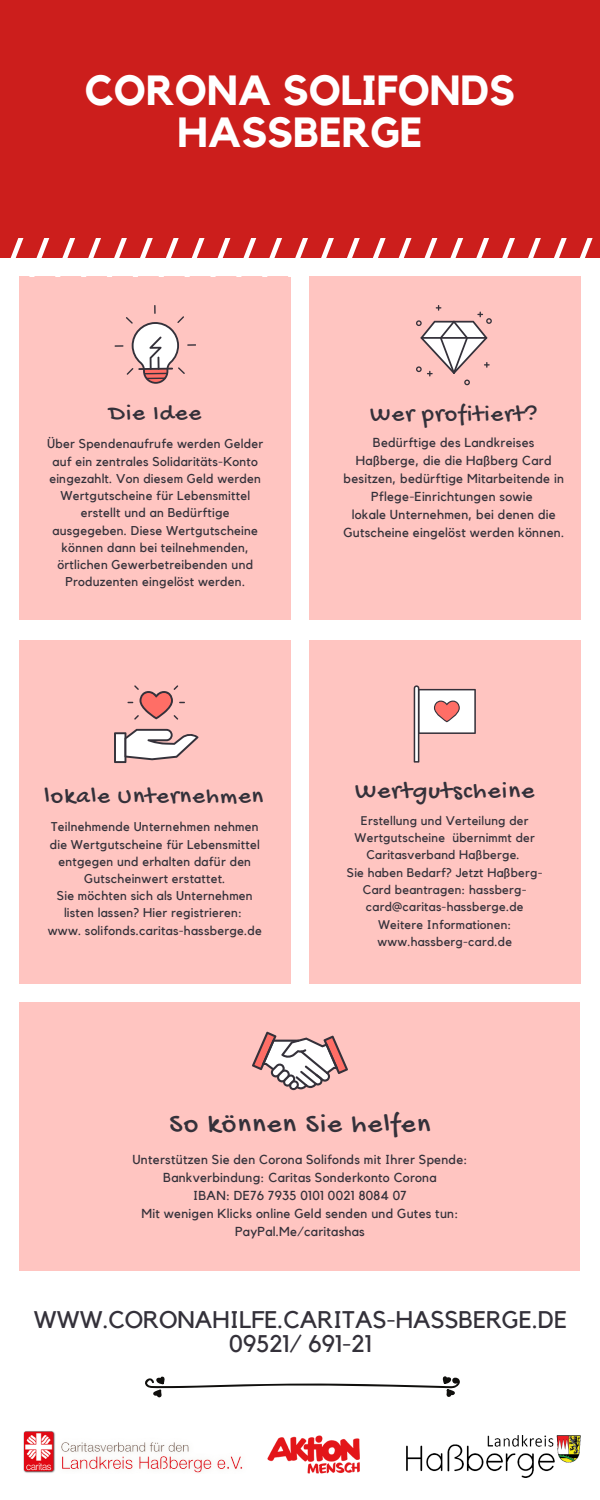
<style>
.page{position:relative;width:600px;height:1500px;background:#fff}
.page>*{position:absolute;margin:0;border:0;box-sizing:border-box;transform-origin:0 0}
.t1{font:700 42px/42px "Kollektif";color:#fff;text-align:center}
.t2{font:28px "Gochi Hand";letter-spacing:.05em;color:#34313a}
.t3{font:24.9px "Gochi Hand";letter-spacing:.05em;color:#34313a}
.t4{font:24px/24px "Kollektif";color:#34313a;text-align:center}
.t5{font:24px "Gochi Hand";letter-spacing:.05em;color:#34313a}
.t6{font:13px/18px "Kollektif";letter-spacing:.02em;color:#34313a;text-align:center}
.t7{font:12.8px/17.2px "Kollektif";letter-spacing:.02em;color:#34313a;text-align:center}
.t8{font:12.7px/17.2px "Kollektif";letter-spacing:.02em;color:#34313a;text-align:center}
.t9{font:12.5px/17.3px "Kollektif";letter-spacing:.02em;color:#34313a;text-align:center}
</style>
<div class="page">
<div style="left:0;top:0;width:600px;height:257px;background:#cc1e1c"></div>
<div style="left:19px;top:276px;width:272px;height:343px;background:#ffc5c1"></div>
<div style="left:19px;top:640px;width:272px;height:344px;background:#ffc5c1"></div>
<div style="left:309px;top:640px;width:271px;height:344px;background:#ffc5c1"></div>
<svg style="left:414px;top:685px;width:62px;height:78px"></svg>
<svg style="left:0;top:239px;width:600px;height:19px"></svg>
<div style="left:309px;top:276px;width:271px;height:343px;background:#ffc5c1"></div>
<svg style="left:416px;top:305px;width:76px;height:80px"></svg>
<svg style="left:114px;top:729px;width:84px;height:34px"></svg>
<svg style="left:128px;top:685px;width:57px;height:35px"></svg>
<svg style="left:115px;top:305px;width:81px;height:79px"></svg>
<svg style="left:145px;top:1376px;width:315px;height:22px"></svg>
<div style="left:19px;top:1002px;width:561px;height:268px;background:#ffc5c1"></div>
<svg style="left:252px;top:1032px;width:96px;height:58px"></svg>
<img style="left:23px;top:1431px;width:220px;height:42px">
<img style="left:406px;top:1436px;width:174px;height:41px">
<img style="left:267px;top:1435px;width:93px;height:39px">
<h1 class="t1" style="left:85px;top:71px;width:432px">CORONA SOLIFONDS<br>HASSBERGE</h1>
<h3 class="t5" style="left:109px;top:401px;width:93px">Die Idee</h3>
<p class="t7" style="left:47px;top:436px;width:218px">Über Spendenaufrufe werden Gelder auf ein zentrales Solidaritäts-Konto eingezahlt. Von diesem Geld werden Wertgutscheine für Lebensmittel erstellt und an Bedürftige ausgegeben. Diese Wertgutscheine können dann bei teilnehmenden, örtlichen Gewerbetreibenden und Produzenten eingelöst werden.</p>
<h3 class="t5" style="left:44px;top:783px;width:220px">lokale Unternehmen</h3>
<p class="t8" style="left:48px;top:819px;width:215px">Teilnehmende Unternehmen nehmen die Wertgutscheine für Lebensmittel entgegen und erhalten dafür den Gutscheinwert erstattet.<br>Sie möchten sich als Unternehmen listen lassen? Hier registrieren: www. solifonds.caritas-hassberge.de</p>
<h3 class="t5" style="left:370px;top:401px;width:168px">Wer profitiert?</h3>
<p class="t6" style="left:343px;top:434px;width:222px">Bedürftige des Landkreises Haßberge, die die Haßberg Card besitzen, bedürftige Mitarbeitende in Pflege-Einrichtungen sowie<br>lokale Unternehmen, bei denen die Gutscheine eingelöst werden können.</p>
<h3 class="t3" style="left:355px;top:778px;width:181px">Wertgutscheine</h3>
<p class="t9" style="left:347px;top:812px;width:197px">Erstellung und Verteilung der<br>Wertgutscheine übernimmt der<br>Caritasverband Haßberge.<br>Sie haben Bedarf? Jetzt Haßberg-<br>Card beantragen: hassberg&shy;card@caritas-hassberge.de<br>Weitere Informationen: www.hassberg-card.de</p>
<h2 class="t2" style="left:170px;top:1109px;width:262px">So können Sie helfen</h2>
<p class="t6" style="left:132px;top:1151px;width:337px">Unterstützen Sie den Corona Solifonds mit Ihrer Spende:<br>Bankverbindung: Caritas Sonderkonto Corona<br>IBAN: DE76 7935 0101 0021 8084 07<br>Mit wenigen Klicks online Geld senden und Gutes tun:<br>PayPal.Me/caritashas</p>
<h3 class="t4" style="left:34px;top:1308px;width:535px">WWW.CORONAHILFE.CARITAS-HASSBERGE.DE<br>09521/ 691-21</h3>
</div>
